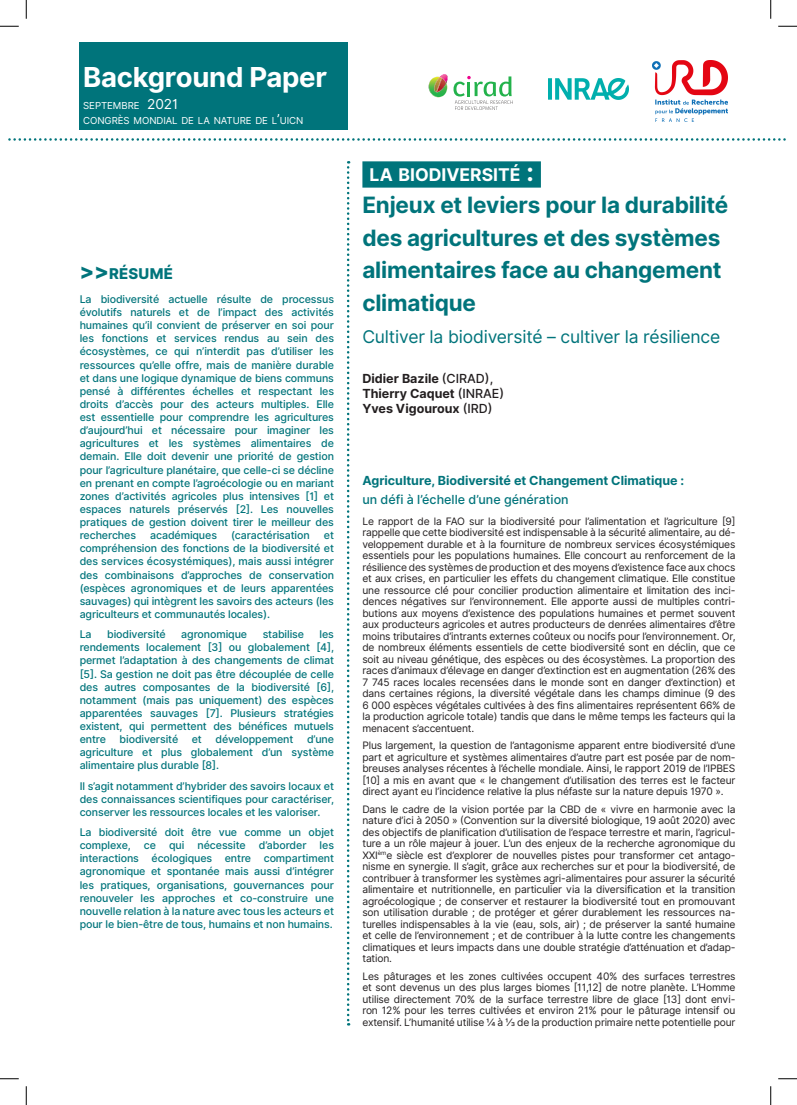
<style>
.page{position:relative;width:797px;height:1105px;background:#fff}
.page>*{position:absolute;margin:0;border:0;box-sizing:border-box;transform-origin:0 0}
.t1{font:700 27.5px "Inter";letter-spacing:-.01em;color:#fff}
.t2{font:700 22.5px/32.5px "Inter";letter-spacing:-.01em;color:#00747b}
.t3{font:17.5px "Inter";letter-spacing:-.01em;color:#00747b}
.Surtitre{font:700 17.5px "Inter";color:#fff}
.Intro{font:800 14.88px "Inter";letter-spacing:.015em;color:#00747b}
.t4{font:700 12.5px/18.8px "Inter";color:#00747b}
.Auteurs{font:700 12.5px/15px "Inter";color:#231f20}
.Intro-2{font:500 10.62px/13.1px "Inter";letter-spacing:-.01em;color:#00747b;text-align:justify}
.t5{font:10.25px/11.5px "Inter";letter-spacing:-.015em;color:#231f20;text-align:justify}
.t6{font:9.62px/15px "Inter";letter-spacing:-.005em;color:#fff}
.s1{font-size:13.75px}
.s2{font-size:21.25px}
.s3{font-size:25px}
.s4{font-weight:500}
</style>
<div class="page">
<svg style="left:428px;top:74px;width:85px;height:36px"></svg>
<img style="left:549px;top:78px;width:79px;height:21px">
<div style="left:362px;top:161px;width:179px;height:27px;background:#00747b"></div>
<svg style="left:347px;top:161px;width:2px;height:864px"></svg>
<svg style="left:9px;top:138px;width:777px;height:3px"></svg>
<div style="left:80px;top:42px;width:268px;height:88px;background:#00747b"></div>
<img style="left:652px;top:60px;width:75px;height:62px">
<svg style="left:0;top:25px;width:19px;height:2px"></svg>
<svg style="left:778px;top:25px;width:19px;height:2px"></svg>
<svg style="left:0;top:1078px;width:19px;height:1px"></svg>
<svg style="left:778px;top:1078px;width:19px;height:1px"></svg>
<svg style="left:25px;top:0;width:2px;height:19px"></svg>
<svg style="left:25px;top:1086px;width:2px;height:19px"></svg>
<svg style="left:770px;top:0;width:1px;height:19px"></svg>
<svg style="left:770px;top:1086px;width:1px;height:19px"></svg>
<p class="t1" style="left:83px;top:57px;width:245px">Background Paper</p>
<p class="t6" style="left:83px;top:98px;width:222px">SEPTEMBRE <span class="s1">2021<br></span>CONGRÈS MONDIAL DE LA NATURE DE L<span class="s1">’</span>UICN</p>
<p class="Intro" style="left:80px;top:263px;width:95px"><span class="s2">&gt;&gt;</span>RÉSUMÉ</p>
<p class="Intro-2" style="left:80px;top:293px;width:256px">La biodiversité actuelle résulte de processus évolutifs naturels et de l’impact des activités humaines qu’il convient de préserver en soi pour les fonctions et services rendus au sein des écosystèmes, ce qui n’interdit pas d’utiliser les ressources qu’elle offre, mais de manière durable et dans une logique dynamique de biens communs pensé à différentes échelles et respectant les droits d’accès pour des acteurs multiples. Elle est essentielle pour comprendre les agricultures d’aujourd’hui et nécessaire pour imaginer les agricultures et les systèmes alimentaires de demain. Elle doit devenir une priorité de gestion pour l’agriculture planétaire, que celle-ci se décline en prenant en compte l’agroécologie ou en mariant zones d’activités agricoles plus intensives [1] et espaces naturels préservés [2]. Les nouvelles pratiques de gestion doivent tirer le meilleur des recherches</p>
<p class="Intro-2" style="left:150px;top:529px;width:68px">académiques</p>
<p class="Intro-2" style="left:231px;top:529px;width:80px">(caractérisation</p>
<p class="Intro-2" style="left:80px;top:529px;width:256px;text-indent:244px">et compréhension des fonctions de la biodiversité et des services écosystémiques), mais aussi intégrer des combinaisons d’approches de conservation (espèces agronomiques et de leurs apparentées sauvages) qui intègrent les savoirs des acteurs (les agriculteurs et communautés locales).</p>
<p class="Intro-2" style="left:80px;top:628px;width:13px">La</p>
<p class="Intro-2" style="left:107px;top:628px;width:60px">biodiversité</p>
<p class="Intro-2" style="left:181px;top:628px;width:67px">agronomique</p>
<p class="Intro-2" style="left:263px;top:628px;width:43px">stabilise</p>
<p class="Intro-2" style="left:80px;top:628px;width:256px;text-indent:240px">les rendements localement [3] ou globalement [4], permet l’adaptation à des changements de climat [5]. Sa gestion ne doit pas être découplée de celle des autres composantes de la biodiversité [6], notamment (mais pas uniquement) des espèces apparentées sauvages [7]. Plusieurs stratégies existent, qui permettent des bénéfices mutuels entre</p>
<p class="Intro-2" style="left:120px;top:733px;width:60px">biodiversité</p>
<p class="Intro-2" style="left:192px;top:733px;width:12px">et</p>
<p class="Intro-2" style="left:215px;top:733px;width:79px">développement</p>
<p class="Intro-2" style="left:80px;top:733px;width:256px;text-indent:227px">d’une agriculture et plus globalement d’un système alimentaire plus durable [8].</p>
<p class="Intro-2" style="left:80px;top:779px;width:256px">Il s’agit notamment d’hybrider des savoirs locaux et des connaissances scientifiques pour caractériser, conserver les ressources locales et les valoriser.</p>
<p class="Intro-2" style="left:80px;top:826px;width:256px">La biodiversité doit être vue comme un objet complexe, ce qui nécessite d’aborder les interactions écologiques entre compartiment agronomique et spontanée mais aussi d’intégrer les pratiques, organisations, gouvernances pour renouveler les approches et co-construire une nouvelle relation à la nature avec tous les acteurs et pour le bien-être de tous, humains et non humains.</p>
<p class="Surtitre" style="left:369px;top:161px;width:166px">LA BIODIVERSITÉ <span class="s3">:</span></p>
<p class="t2" style="left:362px;top:189px;width:367px">Enjeux et leviers pour la durabilité des agricultures et des systèmes alimentaires face au changement climatique</p>
<p class="t3" style="left:362px;top:324px;width:359px">Cultiver la biodiversité – cultiver la résilience</p>
<p class="Auteurs" style="left:362px;top:371px;width:143px">Didier Bazile <span class="s4">(CIRAD),<br></span>Thierry Caquet <span class="s4">(INRAE)<br></span>Yves Vigouroux <span class="s4">(IRD)</span></p>
<p class="t4" style="left:362px;top:471px;width:323px">Agriculture, Biodiversité et Changement Climatique : <span class="s4">un défi à l’échelle d’une génération</span></p>
<p class="t5" style="left:362px;top:515px;width:374px">Le rapport de la FAO sur la biodiversité pour l’alimentation et l’agriculture [9] rappelle que cette biodiversité est indispensable à la sécurité alimentaire, au dé&shy;veloppement durable et à la fourniture de nombreux services écosystémiques essentiels pour les populations humaines. Elle concourt au renforcement de la résilience des systèmes de production et des moyens d’existence face aux chocs et aux crises, en particulier les effets du changement climatique. Elle constitue une ressource clé pour concilier production alimentaire et limitation des inci&shy;dences négatives sur l’environnement. Elle apporte aussi de multiples contri&shy;butions aux moyens d’existence des populations humaines et permet souvent aux producteurs agricoles et autres producteurs de denrées alimentaires d’être moins tributaires d’intrants externes coûteux ou nocifs pour l’environnement. Or, de nombreux éléments essentiels de cette biodiversité sont en déclin, que ce soit au niveau génétique, des espèces ou des écosystèmes. La proportion des races d’animaux d’élevage en danger d’extinction est en augmentation (26% des 7 745 races locales recensées dans le monde sont en danger d’extinction) et dans certaines régions, la diversité végétale dans les champs diminue (9 des 6 000 espèces végétales cultivées à des fins alimentaires représentent 66% de la production agricole totale) tandis que dans le même temps les facteurs qui la menacent s’accentuent.</p>
<p class="t5" style="left:362px;top:740px;width:374px">Plus largement, la question de l’antagonisme apparent entre biodiversité d’une part et agriculture et systèmes alimentaires d’autre part est posée par de nom&shy;breuses analyses récentes à l’échelle mondiale. Ainsi, le rapport 2019 de l’IPBES [10] a mis en avant que « le changement d’utilisation des terres est le facteur direct ayant eu l’incidence relative la plus néfaste sur la nature depuis 1970 ».</p>
<p class="t5" style="left:362px;top:803px;width:374px">Dans le cadre de la vision portée par la CBD de « vivre en harmonie avec la nature d’ici à 2050 » (Convention sur la diversité biologique, 19 août 2020) avec des objectifs de planification d’utilisation de l’espace terrestre et marin, l’agricul&shy;ture a un rôle majeur à jouer. L’un des enjeux de la recherche agronomique du XXI<sup>èm</sup>e siècle est d’explorer de nouvelles pistes pour transformer cet antago&shy;nisme en synergie. Il s’agit, grâce aux recherches sur et pour la biodiversité, de contribuer à transformer les systèmes agri-alimentaires pour assurer la sécurité alimentaire et nutritionnelle, en particulier via la diversification et la transition agroécologique ; de conserver et restaurer la biodiversité tout en promouvant son utilisation durable ; de protéger et gérer durablement les ressources na&shy;turelles indispensables à la vie (eau, sols, air) ; de préserver la santé humaine et celle de l’environnement ; et de contribuer à la lutte contre les changements climatiques et leurs impacts dans une double stratégie d’atténuation et d’adap&shy;tation.</p>
<p class="t5" style="left:362px;top:970px;width:374px">Les pâturages et les zones cultivées occupent 40% des surfaces terrestres et sont devenus un des plus larges biomes [11,12] de notre planète. L’Homme utilise directement 70% de la surface terrestre libre de glace [13] dont envi&shy;ron 12% pour les terres cultivées et environ 21% pour le pâturage intensif ou extensif. L’humanité utilise ¼ à ⅓ de la production primaire nette potentielle pour</p>
</div>
